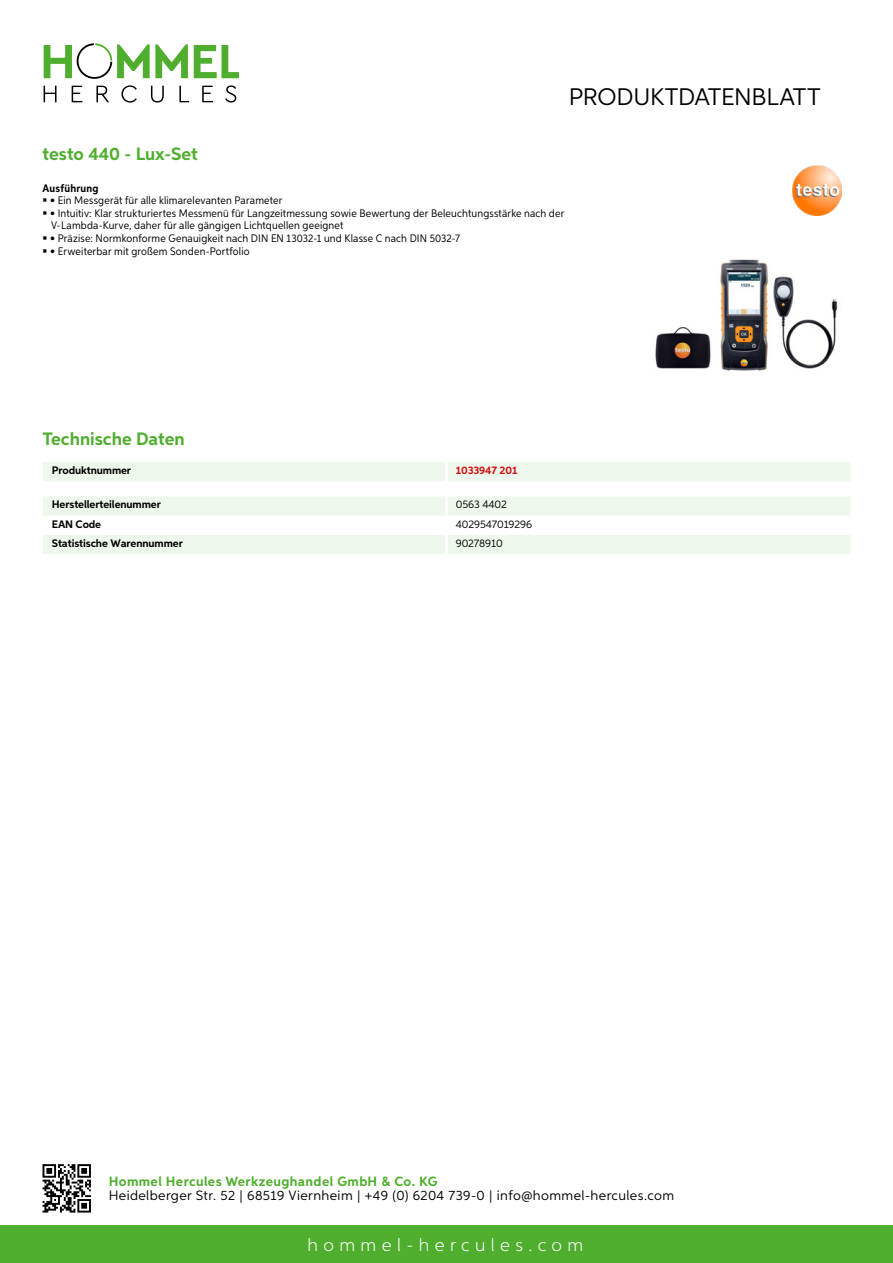
<style>
.page{position:relative;width:893px;height:1263px;background:#fff}
.page>*{position:absolute;margin:0;border:0;box-sizing:border-box;transform-origin:0 0}
.t1{font:24px "Aspira";letter-spacing:-.01em;color:#000}
.t2{font:700 18px "Aspira";color:#50ae2f}
.t3{font:300 18px "Aspira";letter-spacing:.3em;color:#fff}
.t4{font:13.5px "Aspira";letter-spacing:.03em;color:#000}
.t5{font:700 13.5px "Aspira";letter-spacing:.03em;color:#50ae2f}
.t6{font:10.95px/12px "Aspira Nar";letter-spacing:.015em;color:#000}
.t7{font:700 10.95px "Aspira";letter-spacing:-.01em;color:#000}
.t8{font:10.95px "Aspira";letter-spacing:-.01em;color:#000}
.t9{font:700 10.95px "Aspira";letter-spacing:-.01em;color:#cd1013}
.t10{font:700 10.95px "Aspira Nar";letter-spacing:.02em;color:#000}
</style>
<div class="page">
<div style="left:0;top:1226px;width:893px;height:37px;background:#50ae2f"></div>
<svg style="left:43px;top:1164px;width:48px;height:48px"></svg>
<svg style="left:194px;top:45px;width:45px;height:33px"></svg>
<svg style="left:44px;top:43px;width:144px;height:36px"></svg>
<svg style="left:44px;top:86px;width:13px;height:16px"></svg>
<svg style="left:72px;top:86px;width:10px;height:16px"></svg>
<svg style="left:96px;top:86px;width:13px;height:16px"></svg>
<svg style="left:121px;top:85px;width:16px;height:18px"></svg>
<svg style="left:151px;top:86px;width:13px;height:17px"></svg>
<svg style="left:179px;top:86px;width:10px;height:16px"></svg>
<svg style="left:202px;top:86px;width:11px;height:16px"></svg>
<svg style="left:225px;top:85px;width:11px;height:18px"></svg>
<div style="left:43px;top:462px;width:807px;height:19px;background:#eef7eb"></div>
<hr style="left:445px;top:462px;width:3px;height:19px;background:#fff">
<svg style="left:43px;top:497px;width:807px;height:57px"></svg>
<hr style="left:445px;top:535px;width:3px;height:19px;background:#fff">
<img style="left:655px;top:259px;width:183px;height:112px">
<img style="left:792px;top:166px;width:50px;height:50px">
<h1 class="t1" style="left:569px;top:82px;width:253px">Produktdatenblatt</h1>
<h2 class="t2" style="left:43px;top:142px;width:157px">testo 440 - Lux-Set</h2>
<p class="t10" style="left:43px;top:181px;width:58px">Ausführung</p>
<p class="t6" style="left:50px;top:194px;width:234px">• Ein Messgerät für alle klimarelevanten Parameter</p>
<p class="t6" style="left:50px;top:207px;width:516px">• Intuitiv: Klar strukturiertes Messmenü für Langzeitmessung sowie Bewertung der Beleuchtungsstärke nach der<br>V-Lambda-Kurve, daher für alle gängigen Lichtquellen geeignet</p>
<p class="t6" style="left:50px;top:232px;width:412px">• Präzise: Normkonforme Genauigkeit nach DIN EN 13032-1 und Klasse C nach DIN 5032-7</p>
<p class="t6" style="left:50px;top:245px;width:201px">• Erweiterbar mit großem Sonden-Portfolio</p>
<h2 class="t2" style="left:43px;top:428px;width:144px">Technische Daten</h2>
<p class="t7" style="left:52px;top:463px;width:81px">Produktnummer</p>
<p class="t9" style="left:456px;top:463px;width:63px">1033947 201</p>
<p class="t7" style="left:52px;top:498px;width:111px">Herstellerteilenummer</p>
<p class="t8" style="left:456px;top:498px;width:53px">0563 4402</p>
<p class="t7" style="left:52px;top:517px;width:51px">EAN Code</p>
<p class="t8" style="left:456px;top:517px;width:78px">4029547019296</p>
<p class="t7" style="left:52px;top:536px;width:132px">Statistische Warennummer</p>
<p class="t8" style="left:456px;top:536px;width:48px">90278910</p>
<p class="t5" style="left:109px;top:1172px;width:330px">Hommel Hercules Werkzeughandel GmbH &amp; Co. KG</p>
<p class="t4" style="left:109px;top:1187px;width:567px">Heidelberger Str. 52 | 68519 Viernheim | +49 (0) 6204 739-0 | info@hommel-hercules.com</p>
<h2 class="t3" style="left:307px;top:1234px;width:277px">hommel-hercules.com</h2>
</div>
